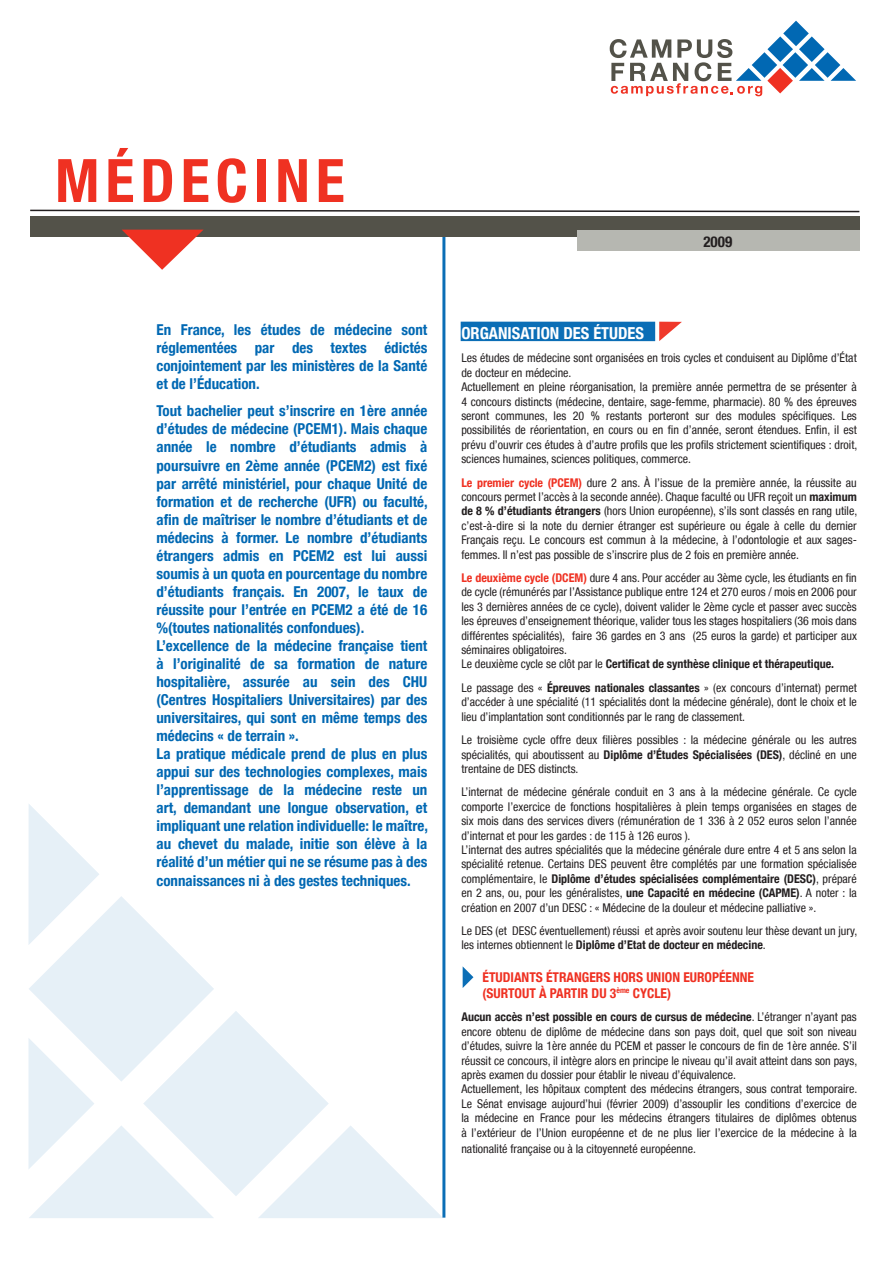
<style>
.page{position:relative;width:893px;height:1263px;background:#fff}
.page>*{position:absolute;margin:0;border:0;box-sizing:border-box;transform-origin:0 0}
.t1{font:700 condensed 60px "Helvetica Neue LT";letter-spacing:.1em;color:#ef3122}
.t2{font:700 condensed 16.5px "Helvetica Neue LT";color:#fff}
.t3{font:700 condensed 15px/18px "Helvetica Neue LT";color:#0168b3;text-align:justify}
.t4{font:700 condensed 15px "Helvetica Neue LT";color:#231f20}
.t5{font:700 condensed 13.5px "Helvetica Neue LT";color:#ef3122}
.t6{font:condensed 12px/14.4px "Helvetica Neue LT";color:#231f20;text-align:justify}
.t7{font:700 condensed 12px "Helvetica Neue LT";color:#231f20}
.s1{font-weight:700;color:#ef3122}
.s2{font-weight:700}
.s3{font-weight:400}
</style>
<div class="page">
<div style="left:461px;top:322px;width:194px;height:19px;background:#0b6eb6"></div>
<svg style="left:659px;top:322px;width:23px;height:19px"></svg>
<svg style="left:463px;top:967px;width:10px;height:21px"></svg>
<svg style="left:610px;top:21px;width:246px;height:75px"></svg>
<hr style="left:442px;top:230px;width:3px;height:987px;background:#0168b3">
<div style="left:30px;top:216px;width:829px;height:21px;background:#535249"></div>
<svg style="left:30px;top:209px;width:830px;height:4px"></svg>
<svg style="left:122px;top:230px;width:81px;height:40px"></svg>
<div style="left:577px;top:230px;width:282px;height:20px;background:#b6b7b1"></div>
<svg style="left:28px;top:803px;width:415px;height:415px"></svg>
<p class="t1" style="left:55px;top:144px;width:291px">MÉDECINE</p>
<p class="t3" style="left:156px;top:321px;width:272px">En France, les études de médecine sont réglementées par des textes édictés conjointement par les ministères de la Santé et de l’Éducation.</p>
<p class="t3" style="left:156px;top:402px;width:273px">Tout bachelier peut s’inscrire en 1ère année d’études de médecine (PCEM1). Mais chaque année le nombre d’étudiants admis à poursuivre en 2ème année (PCEM2) est fixé par arrêté ministériel, pour chaque Unité de formation et de recherche (UFR) ou faculté, afin de maîtriser le nombre d’étudiants et de médecins à former. Le nombre d’étudiants étrangers admis en PCEM2 est lui aussi soumis à un quota en pourcentage du nombre d’étudiants français. En 2007, le taux de réussite pour l’entrée en PCEM2 a été de 16 %(toutes nationalités confondues).</p>
<p class="t3" style="left:156px;top:636px;width:272px">L’excellence de la médecine française tient à l’originalité de sa formation de nature hospitalière, assurée au sein des CHU (Centres Hospitaliers Universitaires) par des universitaires, qui sont en même temps des médecins « de terrain ».</p>
<p class="t3" style="left:156px;top:744px;width:273px">La pratique médicale prend de plus en plus appui sur des technologies complexes, mais l’apprentissage de la médecine reste un art, demandant une longue observation, et impliquant une relation individuelle: le maître, au chevet du malade, initie son élève à la réalité d’un métier qui ne se résume pas à des</p>
<p class="t3" style="left:156px;top:872px;width:256px">connaissances ni à des gestes techniques.</p>
<p class="t4" style="left:703px;top:232px;width:30px">2009</p>
<p class="t2" style="left:461px;top:323px;width:184px">ORGANISATION DES ÉTUDES</p>
<p class="t6" style="left:461px;top:351px;width:397px">Les études de médecine sont organisées en trois cycles et conduisent au Diplôme d’État de docteur en médecine.</p>
<p class="t6" style="left:461px;top:380px;width:397px">Actuellement en pleine réorganisation, la première année permettra de se présenter à 4 concours distincts (médecine, dentaire, sage-femme, pharmacie). 80 % des épreuves seront communes, les 20 % restants porteront sur des modules spécifiques. Les possibilités de réorientation, en cours ou en fin d’année, seront étendues. Enfin, il est prévu d’ouvrir ces études à d’autre profils que les profils strictement scientifiques : droit, sciences humaines, sciences politiques, commerce.</p>
<p class="t6" style="left:461px;top:475px;width:397px"><span class="s1">Le premier cycle (PCEM)</span> dure 2 ans. À l’issue de la première année, la réussite au concours permet l’accès à la seconde année). Chaque faculté ou UFR reçoit un <span class="s2">maximum de 8 % d’étudiants étrangers</span> (hors Union européenne), s’ils sont classés en rang utile, c’est-à-dire si la note du dernier étranger est supérieure ou égale à celle du dernier Français reçu. Le concours est commun à la médecine, à l’odontologie et aux sages&shy;femmes. Il n’est pas possible de s’inscrire plus de 2 fois en première année.</p>
<p class="t6" style="left:461px;top:570px;width:397px"><span class="s1">Le deuxième cycle (DCEM)</span> dure 4 ans. Pour accéder au 3ème cycle, les étudiants en fin de cycle (rémunérés par l’Assistance publique entre 124 et 270 euros / mois en 2006 pour les 3 dernières années de ce cycle), doivent valider le 2ème cycle et passer avec succès les épreuves d’enseignement théorique, valider tous les stages hospitaliers (36 mois dans différentes spécialités), faire 36 gardes en 3 ans (25 euros la garde) et participer aux séminaires obligatoires.</p>
<p class="t7" style="left:461px;top:657px;width:374px"><span class="s3">Le deuxième cycle se clôt par le</span> Certificat de synthèse clinique et thérapeutique.</p>
<p class="t6" style="left:461px;top:680px;width:397px">Le passage des « <span class="s2">Épreuves nationales classantes</span> » (ex concours d’internat) permet d’accéder à une spécialité (11 spécialités dont la médecine générale), dont le choix et le lieu d’implantation sont conditionnés par le rang de classement.</p>
<p class="t6" style="left:461px;top:732px;width:397px">Le troisième cycle offre deux filières possibles : la médecine générale ou les autres spécialités, qui aboutissent au <span class="s2">Diplôme d’Études Spécialisées (DES)</span>, décliné en une trentaine de DES distincts.</p>
<p class="t6" style="left:461px;top:785px;width:397px">L’internat de médecine générale conduit en 3 ans à la médecine générale. Ce cycle comporte l’exercice de fonctions hospitalières à plein temps organisées en stages de six mois dans des services divers (rémunération de 1 336 à 2 052 euros selon l’année d’internat et pour les gardes : de 115 à 126 euros ).</p>
<p class="t6" style="left:461px;top:842px;width:397px">L’internat des autres spécialités que la médecine générale dure entre 4 et 5 ans selon la spécialité retenue. Certains DES peuvent être complétés par une formation spécialisée complémentaire, le <span class="s2">Diplôme d’études spécialisées complémentaire (DESC)</span>, préparé en 2 ans, ou, pour les généralistes, <span class="s2">une Capacité en médecine (CAPME)</span>. A noter : la création en 2007 d’un DESC : « Médecine de la douleur et médecine palliative ».</p>
<p class="t6" style="left:461px;top:923px;width:397px">Le DES (et DESC éventuellement) réussi et après avoir soutenu leur thèse devant un jury, les internes obtiennent le <span class="s2">Diplôme d’Etat de docteur en médecine</span>.</p>
<p class="t5" style="left:483px;top:969px;width:273px">ÉTUDIANTS ÉTRANGERS HORS UNION EUROPÉENNE</p>
<p class="t5" style="left:483px;top:985px;width:190px">(SURTOUT À PARTIR DU 3<sup>ème</sup> CYCLE)</p>
<p class="t6" style="left:461px;top:1010px;width:397px"><span class="s2">Aucun accès n’est possible en cours de cursus de médecine</span>. L’étranger n’ayant pas encore obtenu de diplôme de médecine dans son pays doit, quel que soit son niveau d’études, suivre la 1ère année du PCEM et passer le concours de fin de 1ère année. S’il réussit ce concours, il intègre alors en principe le niveau qu’il avait atteint dans son pays, après examen du dossier pour établir le niveau d’équivalence.</p>
<p class="t6" style="left:461px;top:1082px;width:397px">Actuellement, les hôpitaux comptent des médecins étrangers, sous contrat temporaire.<br>Le Sénat envisage aujourd’hui (février 2009) d’assouplir les conditions d’exercice de la médecine en France pour les médecins étrangers titulaires de diplômes obtenus à l’extérieur de l’Union européenne et de ne plus lier l’exercice de la médecine à la</p>
<p class="t6" style="left:461px;top:1141px;width:236px">nationalité française ou à la citoyenneté européenne.</p>
</div>
